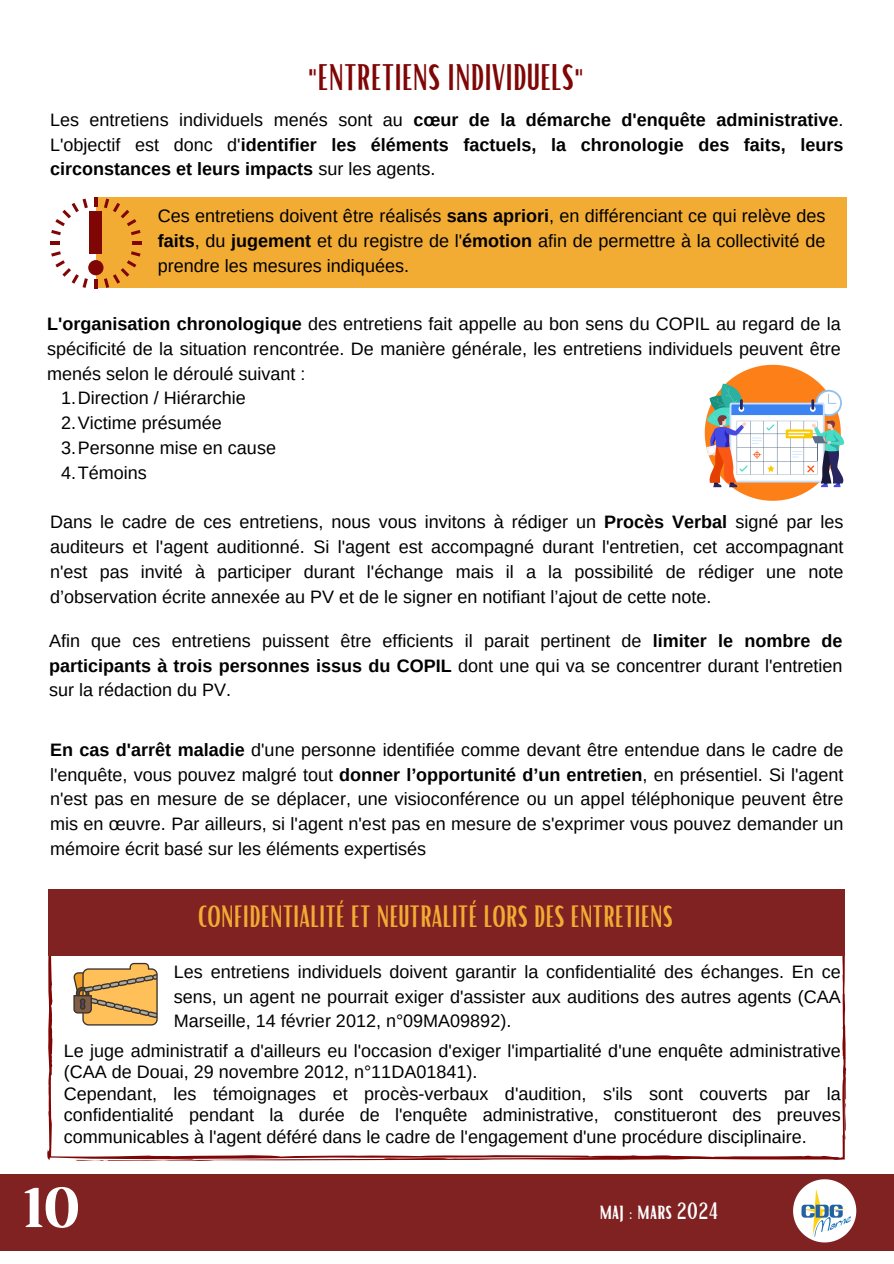
<style>
.page{position:relative;width:894px;height:1264px;background:#fff}
.page>*{position:absolute;margin:0;border:0;box-sizing:border-box;transform-origin:0 0}
.t1{font:700 61.65px "Luthier";color:#fff}
.t2{font:36px "Bright";color:#800606}
.t3{font:30px "Bright";color:#f2ac34}
.t4{font:22.95px "Bright";color:#fff}
.t5{font:18px/24.8px "Arimo";color:#000;text-align:justify}
.t6{font:700 18px/24.8px "Arimo";color:#000;text-align:justify}
.s1{font-weight:400}
.s2{font-weight:700}
</style>
<div class="page">
<div style="left:96px;top:197px;width:750px;height:91px;background:#f2ac34"></div>
<div style="left:88px;top:260px;width:15px;height:15px;background:#800606;border-radius:50%"></div>
<div style="left:90px;top:211px;width:12px;height:43px;background:#800606"></div>
<svg style="left:94px;top:197px;width:3px;height:9px"></svg>
<svg style="left:51px;top:199px;width:37px;height:36px"></svg>
<svg style="left:50px;top:242px;width:9px;height:3px"></svg>
<svg style="left:51px;top:251px;width:37px;height:37px"></svg>
<svg style="left:94px;top:280px;width:3px;height:8px"></svg>
<svg style="left:104px;top:251px;width:36px;height:37px"></svg>
<svg style="left:132px;top:242px;width:9px;height:3px"></svg>
<svg style="left:104px;top:199px;width:36px;height:36px"></svg>
<svg style="left:47px;top:901px;width:799px;height:260px"></svg>
<div style="left:0;top:1174px;width:893px;height:76px;background:#802222"></div>
<svg style="left:793px;top:1179px;width:62px;height:63px"></svg>
<img style="left:798px;top:1189px;width:52px;height:47px">
<div style="left:49px;top:889px;width:795px;height:66px;background:#802222"></div>
<svg style="left:704px;top:365px;width:141px;height:136px"></svg>
<h2 class="t2" style="left:308px;top:54px;width:277px">"ENTRETIENS INDIVIDUELS"</h2>
<p class="t6" style="left:50px;top:107px;width:794px"><span class="s1">Les entretiens individuels menés sont au</span> cœur de la démarche d'enquête administrative<span class="s1">.<br>L'objectif est donc d'</span>identifier les éléments factuels, la chronologie des faits, leurs circonstances et leurs impacts <span class="s1">sur les agents.</span></p>
<p class="t5" style="left:158px;top:204px;width:669px">Ces entretiens doivent être réalisés <span class="s2">sans apriori</span>, en différenciant ce qui relève des <span class="s2">faits</span>, du <span class="s2">jugement</span> et du registre de l'<span class="s2">émotion</span> afin de permettre à la collectivité de prendre les mesures indiquées.</p>
<p class="t5" style="left:47px;top:311px;width:794px"><span class="s2">L'organisation chronologique</span> des entretiens fait appelle au bon sens du COPIL au regard de la</p>
<p class="t5" style="left:47px;top:336px;width:794px">spécificité de la situation rencontrée. De manière générale, les entretiens individuels peuvent être</p>
<p class="t5" style="left:47px;top:361px;width:259px">menés selon le déroulé suivant :</p>
<p class="t5" style="left:61px;top:386px;width:186px">1.Direction / Hiérarchie</p>
<p class="t5" style="left:61px;top:410px;width:162px">2.Victime présumée</p>
<p class="t5" style="left:61px;top:435px;width:216px">3.Personne mise en cause</p>
<p class="t5" style="left:61px;top:460px;width:87px">4.Témoins</p>
<p class="t5" style="left:50px;top:509px;width:794px">Dans le cadre de ces entretiens, nous vous invitons à rédiger un <span class="s2">Procès Verbal</span> signé par les auditeurs et l'agent auditionné. Si l'agent est accompagné durant l'entretien, cet accompagnant n'est pas invité à participer durant l'échange mais il a la possibilité de rédiger une note d’observation écrite annexée au PV et de le signer en notifiant l’ajout de cette note.</p>
<p class="t5" style="left:49px;top:628px;width:794px">Afin que ces entretiens puissent être efficients il parait pertinent de <span class="s2">limiter le nombre de participants à trois personnes issus du COPIL</span> dont une qui va se concentrer durant l'entretien sur la rédaction du PV.</p>
<p class="t5" style="left:50px;top:737px;width:794px"><span class="s2">En cas d'arrêt maladie</span> d'une personne identifiée comme devant être entendue dans le cadre de l'enquête, vous pouvez malgré tout <span class="s2">donner l’opportunité d’un entretien</span>, en présentiel. Si l'agent n'est pas en mesure de se déplacer, une visioconférence ou un appel téléphonique peuvent être mis en œuvre. Par ailleurs, si l'agent n'est pas en mesure de s'exprimer vous pouvez demander un mémoire écrit basé sur les éléments expertisés</p>
<h3 class="t3" style="left:198px;top:897px;width:476px">CONFIDENTIALITÉ ET NEUTRALITÉ LORS DES ENTRETIENS</h3>
<p class="t5" style="left:174px;top:959px;width:668px">Les entretiens individuels doivent garantir la confidentialité des échanges. En ce sens, un agent ne pourrait exiger d'assister aux auditions des autres agents (CAA Marseille, 14 février 2012, n°09MA09892).</p>
<p class="t5" style="left:64px;top:1040px;width:778px;line-height:21.3px;text-align:left">Le juge administratif a d'ailleurs eu l'occasion d'exiger l'impartialité d'une enquête administrative (CAA de Douai, 29 novembre 2012, n°11DA01841).<br>Cependant, les témoignages et procès-verbaux d'audition, s'ils sont couverts par la confidentialité pendant la durée de l'enquête administrative, constitueront des preuves communicables à l'agent déféré dans le cadre de l'engagement d'une procédure disciplinaire.</p>
<h1 class="t1" style="left:19px;top:1184px;width:58px">10</h1>
<p class="t4" style="left:599px;top:1195px;width:120px">maj : mars 2024</p>
</div>
